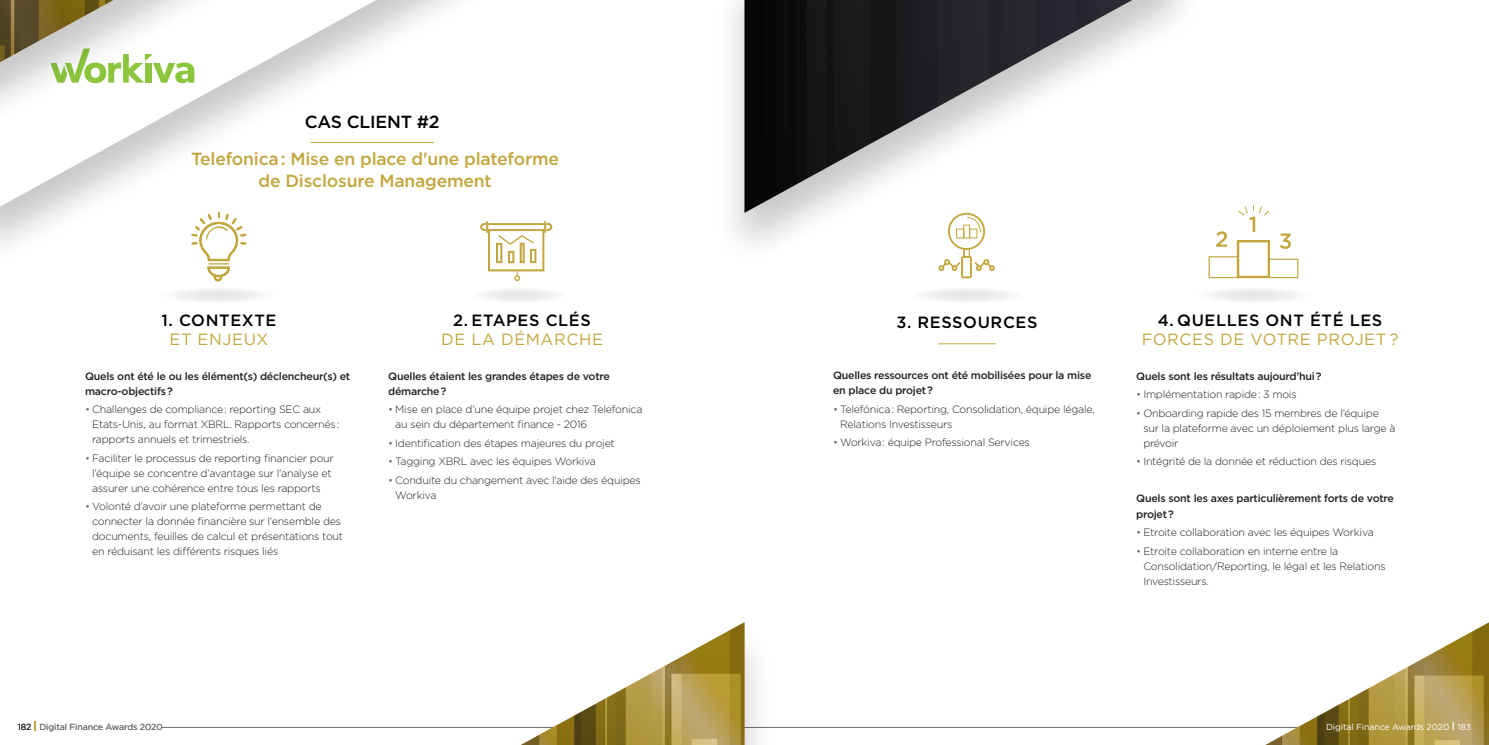
<style>
.page{position:relative;width:1489px;height:745px;background:#fff}
.page>*{position:absolute;margin:0;border:0;box-sizing:border-box;transform-origin:0 0}
.TEXTE{font:500 17.5px/21.2px "Gotham";letter-spacing:-.01em;color:#c2a63e;text-align:center}
.TEXTE-2{font:500 17.5px "Gotham";letter-spacing:-.01em;color:#000001}
.t1{font:500 16.25px/18.8px "Gotham";letter-spacing:.04em;color:#000001;text-align:center}
.t2{font:16.25px/18.8px "Gotham";letter-spacing:.04em;color:#c2a63e;text-align:center}
.t3{font:300 10.62px/15px "Gotham";letter-spacing:-.02em;color:#231f20}
.TEXTE-3{font:500 10.62px/15px "Gotham";letter-spacing:-.02em;color:#231f20}
.t4{font:8.75px "Gotham";letter-spacing:-.01em;color:#6a6e6f}
.t5{font:8.75px "Gotham";letter-spacing:-.01em;color:#fff}
.s1{font-weight:400;color:#c2a63e}
.s2{color:#6a6e6f}
.s3{font-weight:500;color:#000001}
.s4{color:#231f20}
.s5{font-weight:700;color:#fff}
.s6{font-weight:700}
</style>
<div class="page">
<svg style="left:514px;top:272px;width:6px;height:9px"></svg>
<svg style="left:938px;top:269px;width:57px;height:10px"></svg>
<svg style="left:1208px;top:206px;width:90px;height:72px"></svg>
<svg style="left:208px;top:272px;width:21px;height:9px"></svg>
<hr style="left:161px;top:726px;width:1170px;height:1px;background:#6a6e6f">
<div style="left:465px;top:622px;width:311px;height:122px;background:#231f20;opacity:.25"></div>
<img style="left:520px;top:622px;width:224px;height:122px">
<div style="left:1208px;top:613px;width:280px;height:131px;background:#fff"></div>
<img style="left:1265px;top:623px;width:223px;height:121px">
<hr style="left:938px;top:343px;width:57px;height:1px;background:#c2a63e">
<div style="left:160px;top:287px;width:118px;height:15px;background:#f2f1f2;border-radius:50%"></div>
<div style="left:907px;top:287px;width:119px;height:15px;background:#f2f2f2;border-radius:50%"></div>
<div style="left:1194px;top:287px;width:118px;height:15px;background:#f2f2f2;border-radius:50%"></div>
<div style="left:470px;top:287px;width:98px;height:15px;background:#f2f2f2;border-radius:50%"></div>
<div style="left:713px;top:0;width:493px;height:269px;background:#231f20;opacity:.25"></div>
<img style="left:744px;top:0;width:388px;height:213px">
<svg style="left:1px;top:0;width:375px;height:206px"></svg>
<div style="left:0;top:0;width:286px;height:176px;background:#231f20;opacity:.25"></div>
<svg style="left:0;top:0;width:194px;height:83px"></svg>
<img style="left:0;top:0;width:113px;height:62px">
<p class="TEXTE-2" style="left:305px;top:110px;width:136px">CAS CLIENT #2</p>
<p class="TEXTE" style="left:191px;top:148px;width:369px">Telefonica : Mise en place d'une plateforme de Disclosure Management</p>
<p class="t1" style="left:161px;top:310px;width:116px">1. CONTEXTE<br><span class="s1">ET ENJEUX</span></p>
<p class="TEXTE-3" style="left:85px;top:368px;width:267px">Quels ont été le ou les élément(s) déclencheur(s) et macro-objectifs ?</p>
<p class="t3" style="left:92px;top:401px;width:248px;text-indent:-7px"><span class="s2">•</span> Challenges de compliance : reporting SEC aux<br>Etats-Unis, au format XBRL. Rapports concernés : rapports annuels et trimestriels.</p>
<p class="t3" style="left:85px;top:450px;width:250px;text-align:center"><span class="s2">•</span> Faciliter le processus de reporting financier pour l’équipe se concentre d’avantage sur l’analyse et assurer une cohérence entre tous les rapports</p>
<p class="t3" style="left:92px;top:498px;width:252px;text-indent:-7px"><span class="s2">•</span> Volonté d’avoir une plateforme permettant de connecter la donnée financière sur l’ensemble des documents, feuilles de calcul et présentations tout en réduisant les différents risques liés</p>
<p class="t1" style="left:441px;top:310px;width:163px">2. ETAPES CLÉS<br><span class="s1">DE LA DÉMARCHE</span></p>
<p class="TEXTE-3" style="left:388px;top:368px;width:223px">Quelles étaient les grandes étapes de votre démarche ?</p>
<p class="t3" style="left:395px;top:401px;width:249px;text-indent:-7px"><span class="s2">•</span> Mise en place d’une équipe projet chez Telefonica au sein du département finance - 2016</p>
<p class="t3" style="left:388px;top:435px;width:228px"><span class="s2">•</span> Identification des étapes majeures du projet</p>
<p class="t3" style="left:388px;top:453px;width:209px"><span class="s2">•</span> Tagging XBRL avec les équipes Workiva</p>
<p class="t3" style="left:395px;top:472px;width:247px;text-indent:-7px"><span class="s2">•</span> Conduite du changement avec l’aide des équipes<br>Workiva</p>
<p class="t1" style="left:896px;top:312px;width:143px">3. RESSOURCES</p>
<p class="TEXTE-3" style="left:833px;top:367px;width:260px">Quelles ressources ont été mobilisées pour la mise en place du projet ?</p>
<p class="t3" style="left:840px;top:401px;width:256px;text-indent:-7px"><span class="s2">•</span> Telefónica : Reporting, Consolidation, équipe légale,<br>Relations Investisseurs</p>
<p class="t3" style="left:833px;top:434px;width:198px"><span class="s2">•</span> Workiva : équipe Professional Services</p>
<p class="t2" style="left:1141px;top:310px;width:258px"><span class="s3">4. QUELLES ONT ÉTÉ LES<br></span>FORCES DE VOTRE PROJET ?</p>
<p class="TEXTE-3" style="left:1136px;top:368px;width:187px">Quels sont les résultats aujourd’hui ?</p>
<p class="t3" style="left:1136px;top:386px;width:162px"><span class="s2">•</span> Implémentation rapide : 3 mois</p>
<p class="t3" style="left:1143px;top:405px;width:254px;text-indent:-7px"><span class="s2">•</span> Onboarding rapide des 15 membres de l’équipe sur la plateforme avec un déploiement plus large à prévoir</p>
<p class="t3" style="left:1136px;top:453px;width:241px"><span class="s2">•</span> Intégrité de la donnée et réduction des risques</p>
<p class="TEXTE-3" style="left:1136px;top:490px;width:259px">Quels sont les axes particulièrement forts de votre projet ?</p>
<p class="t3" style="left:1136px;top:524px;width:239px"><span class="s2">•</span> Etroite collaboration avec les équipes Workiva</p>
<p class="t3" style="left:1143px;top:542px;width:244px;text-indent:-7px"><span class="s2">•</span> Etroite collaboration en interne entre la<br>Consolidation/Reporting, le légal et les Relations<br>Investisseurs.</p>
<p class="t4" style="left:18px;top:720px;width:146px"><span class="s4">182</span> <span class="s5">|</span> Digital Finance Awards 2020</p>
<p class="t5" style="left:1325px;top:720px;width:147px">Digital Finance Awards 2020 <span class="s6">|</span> <span class="s4">183</span></p>
</div>
